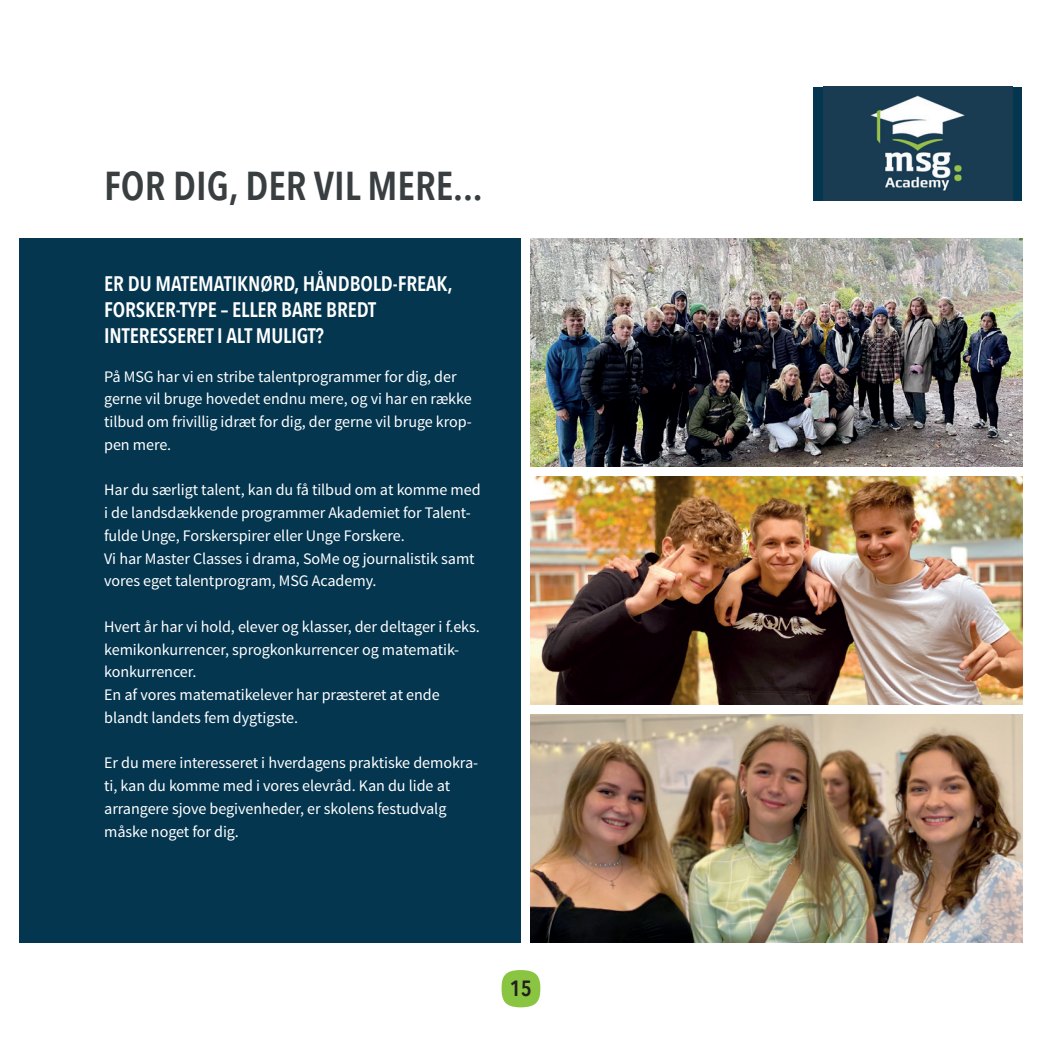
<style>
.page{position:relative;width:1042px;height:1042px;background:#fff}
.page>*{position:absolute;margin:0;border:0;box-sizing:border-box;transform-origin:0 0}
.t1{font:600 40.25px "Avenir Next Condensed";color:#393e41}
.t2{font:600 22.05px "Avenir Next Condensed";color:#231f20}
.t3{font:600 21px/26.2px "Avenir Next Condensed";letter-spacing:-.005em;color:#fff}
.t4{font:16.1px/22.8px "Source Sans Pro";letter-spacing:-.005em;color:#fff}
</style>
<div class="page">
<div style="left:20px;top:238px;width:501px;height:705px;background:#043650"></div>
<img style="left:531px;top:238px;width:491px;height:228px">
<img style="left:531px;top:476px;width:491px;height:228px">
<img style="left:531px;top:714px;width:491px;height:229px">
<div style="left:814px;top:87px;width:208px;height:113px;background:#043650"></div>
<img style="left:824px;top:87px;width:188px;height:113px">
<div style="left:501px;top:970px;width:39px;height:37px;background:#89c541;border-radius:50%"></div>
<h1 class="t1" style="left:104px;top:151px;width:380px">FOR DIG, DER VIL MERE...</h1>
<h3 class="t3" style="left:104px;top:269px;width:350px">ER DU MATEMATIKNØRD, HÅNDBOLD-FREAK,<br>FORSKER-TYPE – ELLER BARE BREDT<br>INTERESSERET I ALT MULIGT?</h3>
<p class="t4" style="left:104px;top:365px;width:369px">På MSG har vi en stribe talentprogrammer for dig, der gerne vil bruge hovedet endnu mere, og vi har en række tilbud om frivillig idræt for dig, der gerne vil bruge krop&shy;pen mere.</p>
<p class="t4" style="left:104px;top:479px;width:378px">Har du særligt talent, kan du få tilbud om at komme med i de landsdækkende programmer Akademiet for Talent&shy;fulde Unge, Forskerspirer eller Unge Forskere.<br>Vi har Master Classes i drama, SoMe og journalistik samt vores eget talentprogram, MSG Academy.</p>
<p class="t4" style="left:104px;top:615px;width:377px">Hvert år har vi hold, elever og klasser, der deltager i f.eks. kemikonkurrencer, sprogkonkurrencer og matematik&shy;konkurrencer.<br>En af vores matematikelever har præsteret at ende blandt landets fem dygtigste.</p>
<p class="t4" style="left:104px;top:752px;width:375px">Er du mere interesseret i hverdagens praktiske demokra&shy;ti, kan du komme med i vores elevråd. Kan du lide at arrangere sjove begivenheder, er skolens festudvalg måske noget for dig.</p>
<h2 class="t2" style="left:510px;top:969px;width:24px">15</h2>
</div>
